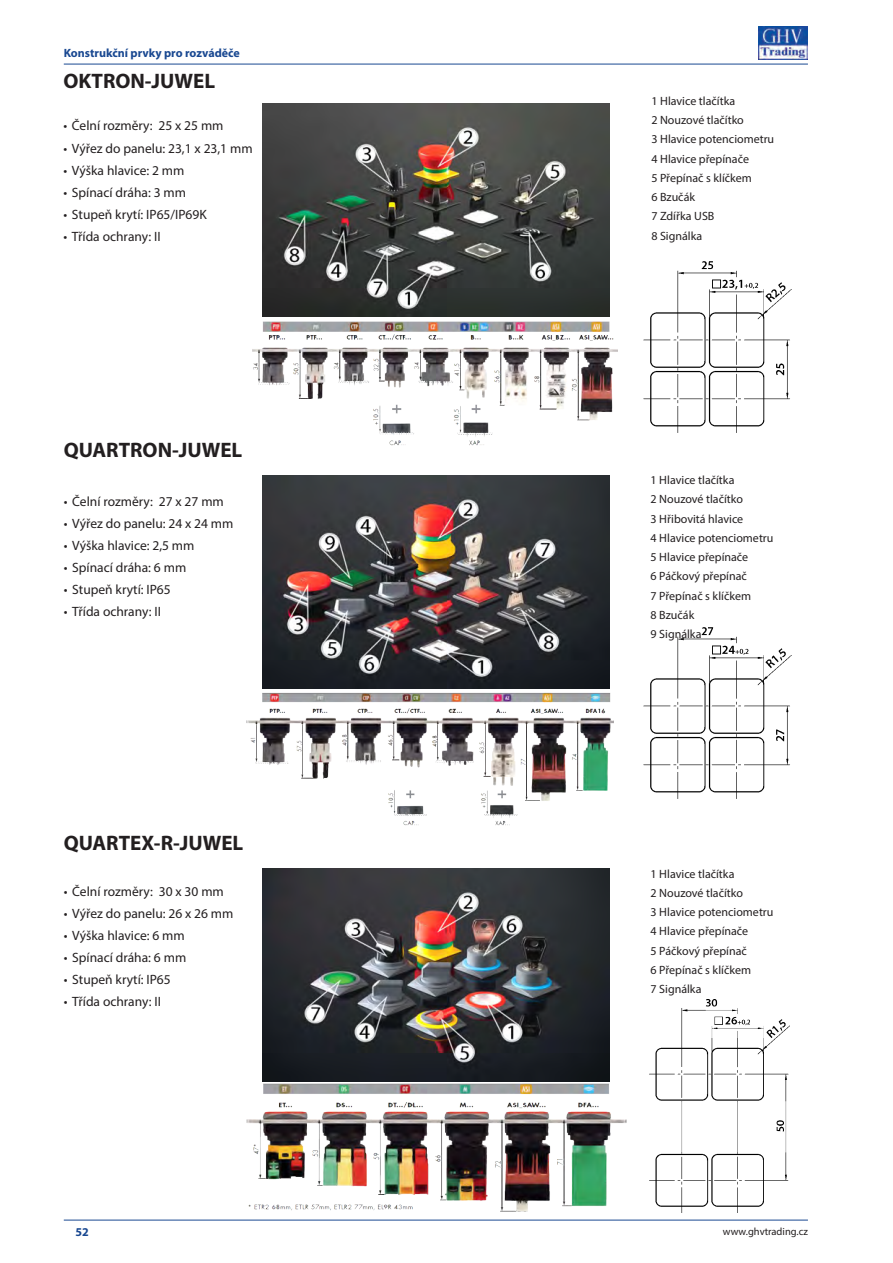
<style>
.page{position:relative;width:893px;height:1263px;background:#fff}
.page>*{position:absolute;margin:0;border:0;box-sizing:border-box;transform-origin:0 0}
.Název_produktu{font:700 21px "Myriad Pro";color:#231f20}
.t1{font:13.5px "Myriad Pro";color:#231f20}
.Poznámka{font:12px "Myriad Pro";color:#231f20}
.t2{font:700 12px "Myriad Pro";color:#194891}
.t3{font:10.5px "Myriad Pro";color:#231f20}
</style>
<div class="page">
<hr style="left:64px;top:1220px;width:744px;height:1px;background:#194891">
<img style="left:758px;top:26px;width:50px;height:34px">
<hr style="left:64px;top:64px;width:744px;height:1px;background:#194891">
<img style="left:262px;top:475px;width:348px;height:212px">
<img style="left:246px;top:687px;width:368px;height:139px">
<img style="left:643px;top:627px;width:149px;height:172px">
<img style="left:262px;top:868px;width:348px;height:200px">
<img style="left:649px;top:999px;width:141px;height:213px">
<img style="left:245px;top:1068px;width:399px;height:153px">
<img style="left:262px;top:103px;width:347px;height:208px">
<img style="left:643px;top:261px;width:149px;height:172px">
<img style="left:252px;top:311px;width:366px;height:135px">
<p class="t2" style="left:64px;top:45px;width:178px">Konstrukční prvky pro rozváděče</p>
<p class="Název_produktu" style="left:63px;top:67px;width:153px">OKTRON-JUWEL</p>
<p class="t1" style="left:63px;top:118px;width:162px">• Čelní rozměry: 25 x 25 mm</p>
<p class="t1" style="left:63px;top:140px;width:191px">• Výřez do panelu: 23,1 x 23,1 mm</p>
<p class="t1" style="left:63px;top:162px;width:122px">• Výška hlavice: 2 mm</p>
<p class="t1" style="left:63px;top:184px;width:124px">• Spínací dráha: 3 mm</p>
<p class="t1" style="left:63px;top:206px;width:145px">• Stupeň krytí: IP65/IP69K</p>
<p class="t1" style="left:63px;top:228px;width:99px">• Třída ochrany: II</p>
<p class="Název_produktu" style="left:64px;top:436px;width:180px">QUARTRON-JUWEL</p>
<p class="t1" style="left:64px;top:493px;width:162px">• Čelní rozměry: 27 x 27 mm</p>
<p class="t1" style="left:64px;top:515px;width:171px">• Výřez do panelu: 24 x 24 mm</p>
<p class="t1" style="left:64px;top:537px;width:132px">• Výška hlavice: 2,5 mm</p>
<p class="t1" style="left:64px;top:559px;width:124px">• Spínací dráha: 6 mm</p>
<p class="t1" style="left:64px;top:581px;width:109px">• Stupeň krytí: IP65</p>
<p class="t1" style="left:64px;top:603px;width:99px">• Třída ochrany: II</p>
<p class="Název_produktu" style="left:64px;top:829px;width:181px">QUARTEX-R-JUWEL</p>
<p class="t1" style="left:64px;top:883px;width:162px">• Čelní rozměry: 30 x 30 mm</p>
<p class="t1" style="left:64px;top:905px;width:171px">• Výřez do panelu: 26 x 26 mm</p>
<p class="t1" style="left:64px;top:927px;width:122px">• Výška hlavice: 6 mm</p>
<p class="t1" style="left:64px;top:949px;width:124px">• Spínací dráha: 6 mm</p>
<p class="t1" style="left:64px;top:971px;width:109px">• Stupeň krytí: IP65</p>
<p class="t1" style="left:64px;top:993px;width:99px">• Třída ochrany: II</p>
<p class="Poznámka" style="left:651px;top:93px;width:85px">1 Hlavice tlačítka</p>
<p class="Poznámka" style="left:651px;top:113px;width:94px">2 Nouzové tlačítko</p>
<p class="Poznámka" style="left:651px;top:132px;width:124px">3 Hlavice potenciometru</p>
<p class="Poznámka" style="left:651px;top:151px;width:99px">4 Hlavice přepínače</p>
<p class="Poznámka" style="left:651px;top:170px;width:102px">5 Přepínač s klíčkem</p>
<p class="Poznámka" style="left:651px;top:190px;width:45px">6 Bzučák</p>
<p class="Poznámka" style="left:651px;top:209px;width:65px">7 Zdířka USB</p>
<p class="Poznámka" style="left:651px;top:228px;width:52px">8 Signálka</p>
<p class="Poznámka" style="left:651px;top:473px;width:85px">1 Hlavice tlačítka</p>
<p class="Poznámka" style="left:651px;top:492px;width:94px">2 Nouzové tlačítko</p>
<p class="Poznámka" style="left:651px;top:511px;width:94px">3 Hřibovitá hlavice</p>
<p class="Poznámka" style="left:651px;top:530px;width:124px">4 Hlavice potenciometru</p>
<p class="Poznámka" style="left:651px;top:550px;width:99px">5 Hlavice přepínače</p>
<p class="Poznámka" style="left:651px;top:569px;width:98px">6 Páčkový přepínač</p>
<p class="Poznámka" style="left:651px;top:588px;width:102px">7 Přepínač s klíčkem</p>
<p class="Poznámka" style="left:651px;top:607px;width:45px">8 Bzučák</p>
<p class="Poznámka" style="left:651px;top:627px;width:52px">9 Signálka</p>
<p class="Poznámka" style="left:651px;top:866px;width:85px">1 Hlavice tlačítka</p>
<p class="Poznámka" style="left:651px;top:885px;width:94px">2 Nouzové tlačítko</p>
<p class="Poznámka" style="left:651px;top:905px;width:124px">3 Hlavice potenciometru</p>
<p class="Poznámka" style="left:651px;top:924px;width:99px">4 Hlavice přepínače</p>
<p class="Poznámka" style="left:651px;top:943px;width:98px">5 Páčkový přepínač</p>
<p class="Poznámka" style="left:651px;top:962px;width:102px">6 Přepínač s klíčkem</p>
<p class="Poznámka" style="left:651px;top:982px;width:52px">7 Signálka</p>
<p class="t2" style="left:75px;top:1224px;width:15px">52</p>
<p class="t3" style="left:723px;top:1225px;width:87px">www.ghvtrading.cz</p>
</div>
